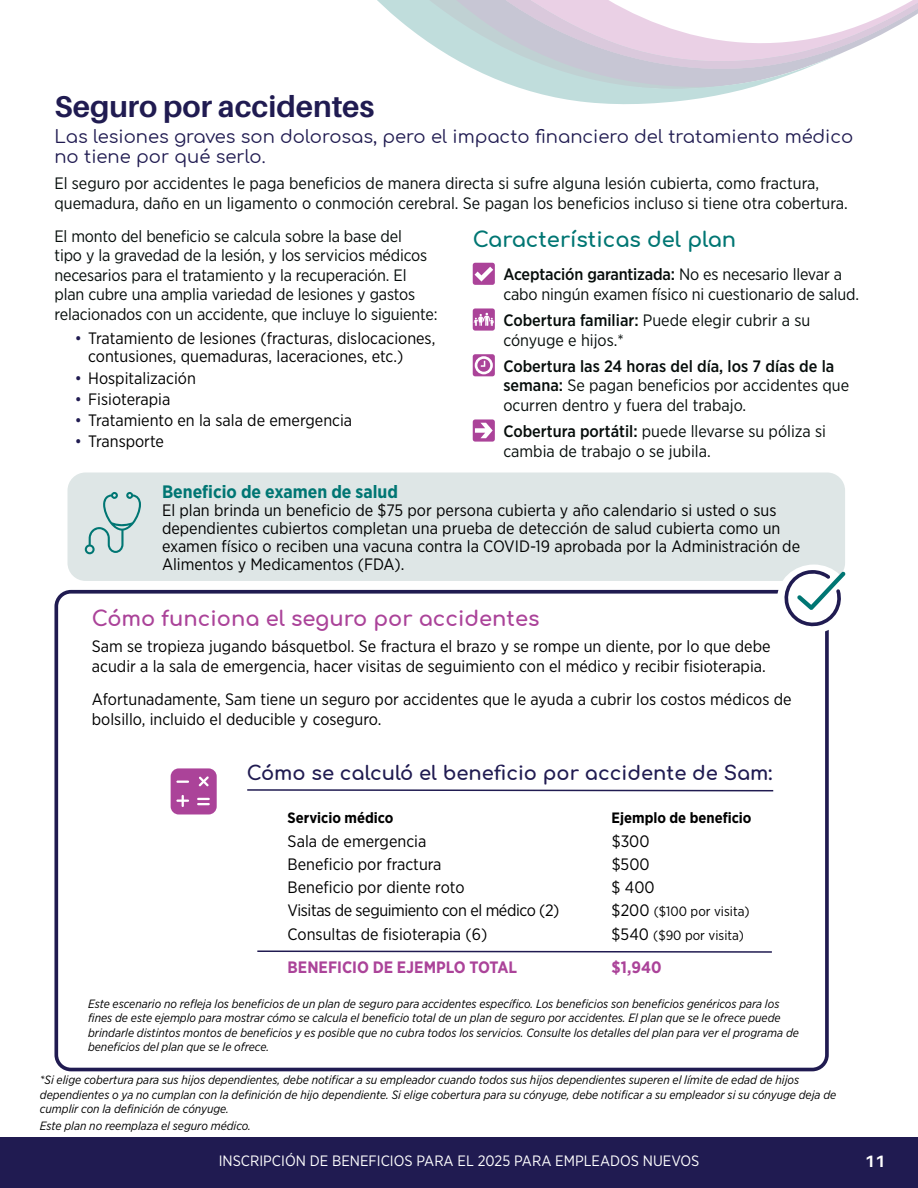
<style>
.page{position:relative;width:918px;height:1188px;background:#fff}
.page>*{position:absolute;margin:0;border:0;box-sizing:border-box;transform-origin:0 0}
.t1{font:700 30px "Aileron";color:#201b51}
.t2{font:700 21px "Comfortaa";color:#ab4399}
.t3{font:700 21px "Comfortaa";color:#007673}
.t4{font:700 19.5px "Comfortaa";color:#201b51}
.t5{font:18px/19.5px "Comfortaa";color:#201b51}
.t6{font:700 18px "Gotham Narrow";color:#007673}
.t7{font:16.5px/18px "Gotham Narrow";color:#000}
.t8{font:16.5px/19.5px "Gotham Narrow";letter-spacing:-.01em;color:#060d0b}
.t9{font:16.5px "Gotham Narrow";letter-spacing:-.025em;color:#000}
.t10{font:700 16.5px "Gotham Narrow";color:#ab4399}
.t11{font:700 16.5px "Aileron";color:#fff}
.t12{font:15px "Gotham Narrow";color:#fff}
.t13{font:700 15px "Gotham Narrow";color:#000}
.t14{font:13.5px "Gotham Narrow";color:#000}
.t15{font:italic 12px/14.4px "Gotham Narrow";color:#000}
.s1{color:#201b51}
.s2{font-weight:500}
.s3{font-size:16.5px}
</style>
<div class="page">
<div style="left:0;top:1137px;width:918px;height:51px;background:#201b51"></div>
<svg style="left:845px;top:0;width:73px;height:52px"></svg>
<svg style="left:377px;top:0;width:468px;height:104px"></svg>
<div style="left:473px;top:263px;width:22px;height:22px;background:#ab4399;border-radius:2px"></div>
<svg style="left:475px;top:267px;width:18px;height:15px"></svg>
<div style="left:473px;top:308px;width:22px;height:23px;background:#ab4399;border-radius:2px"></div>
<svg style="left:474px;top:313px;width:20px;height:13px"></svg>
<div style="left:473px;top:354px;width:22px;height:22px;background:#ab4399;border-radius:2px"></div>
<svg style="left:475px;top:356px;width:18px;height:18px"></svg>
<div style="left:473px;top:419px;width:22px;height:23px;background:#ab4399;border-radius:2px"></div>
<svg style="left:475px;top:423px;width:18px;height:15px"></svg>
<div style="left:68px;top:472px;width:777px;height:109px;background:#dee6e6;border-radius:18px"></div>
<svg style="left:85px;top:492px;width:56px;height:62px"></svg>
<div style="left:54px;top:590px;width:775px;height:481px;border:4px solid #201b51;border-radius:15px"></div>
<div style="left:777px;top:565px;width:73px;height:68px;background:#fff;border-radius:50%"></div>
<svg style="left:783px;top:570px;width:63px;height:57px"></svg>
<svg style="left:247px;top:789px;width:527px;height:3px"></svg>
<svg style="left:257px;top:950px;width:515px;height:3px"></svg>
<div style="left:171px;top:768px;width:46px;height:46px;background:#ab4399;border-radius:8px"></div>
<svg style="left:176px;top:795px;width:13px;height:12px"></svg>
<svg style="left:176px;top:781px;width:13px;height:2px"></svg>
<svg style="left:197px;top:798px;width:13px;height:7px"></svg>
<svg style="left:199px;top:776px;width:10px;height:10px"></svg>
<h1 class="t1" style="left:54px;top:90px;width:322px">Seguro por accidentes</h1>
<p class="t5" style="left:54px;top:125px;width:800px">Las lesiones graves son dolorosas, pero el impacto financiero del tratamiento médico no tiene por qué serlo.</p>
<p class="t8" style="left:54px;top:173px;width:795px">El seguro por accidentes le paga beneficios de manera directa si sufre alguna lesión cubierta, como fractura, quemadura, daño en un ligamento o conmoción cerebral. Se pagan los beneficios incluso si tiene otra cobertura.</p>
<p class="t8" style="left:54px;top:226px;width:385px">El monto del beneficio se calcula sobre la base del<br>tipo y la gravedad de la lesión, y los servicios médicos necesarios para el tratamiento y la recuperación. El plan cubre una amplia variedad de lesiones y gastos relacionados con un accidente, que incluye lo siguiente:</p>
<p class="t7" style="left:88px;top:329px;width:349px;text-indent:-13px"><span class="s1">•</span> Tratamiento de lesiones (fracturas, dislocaciones, contusiones, quemaduras, laceraciones, etc.)</p>
<p class="t7" style="left:75px;top:369px;width:123px"><span class="s1">•</span> Hospitalización</p>
<p class="t7" style="left:75px;top:390px;width:97px"><span class="s1">•</span> Fisioterapia</p>
<p class="t7" style="left:75px;top:411px;width:279px"><span class="s1">•</span> Tratamiento en la sala de emergencia</p>
<p class="t7" style="left:75px;top:432px;width:91px"><span class="s1">•</span> Transporte</p>
<p class="t3" style="left:473px;top:220px;width:265px">Características del plan</p>
<p class="t8" style="left:503px;top:264px;width:357px"><span class="s2">Aceptación garantizada:</span> No es necesario llevar a cabo ningún examen físico ni cuestionario de salud.</p>
<p class="t8" style="left:503px;top:310px;width:308px"><span class="s2">Cobertura familiar:</span> Puede elegir cubrir a su cónyuge e hijos.*</p>
<p class="t8" style="left:503px;top:356px;width:347px"><span class="s2">Cobertura las 24 horas del día, los 7 días de la semana:</span> Se pagan beneficios por accidentes que ocurren dentro y fuera del trabajo.</p>
<p class="t8" style="left:503px;top:421px;width:324px"><span class="s2">Cobertura portátil:</span> puede llevarse su póliza si cambia de trabajo o se jubila.</p>
<p class="t6" style="left:162px;top:480px;width:237px">Beneficio de examen de salud</p>
<p class="t7" style="left:162px;top:501px;width:640px">El plan brinda un beneficio de $75 por persona cubierta y año calendario si usted o sus dependientes cubiertos completan una prueba de detección de salud cubierta como un examen físico o reciben una vacuna contra la COVID-19 aprobada por la Administración de Alimentos y Medicamentos (FDA).</p>
<p class="t2" style="left:92px;top:599px;width:449px">Cómo funciona el seguro por accidentes</p>
<p class="t7" style="left:92px;top:636px;width:680px;line-height:19.8px">Sam se tropieza jugando básquetbol. Se fractura el brazo y se rompe un diente, por lo que debe acudir a la sala de emergencia, hacer visitas de seguimiento con el médico y recibir fisioterapia.</p>
<p class="t7" style="left:92px;top:689px;width:701px;line-height:19.8px">Afortunadamente, Sam tiene un seguro por accidentes que le ayuda a cubrir los costos médicos de bolsillo, incluido el deducible y coseguro.</p>
<p class="t4" style="left:247px;top:755px;width:527px">Cómo se calculó el beneficio por accidente de Sam:</p>
<p class="t13" style="left:288px;top:809px;width:107px">Servicio médico</p>
<p class="t13" style="left:612px;top:809px;width:141px">Ejemplo de beneficio</p>
<p class="t7" style="left:288px;top:832px;width:140px">Sala de emergencia</p>
<p class="t7" style="left:612px;top:832px;width:39px">$300</p>
<p class="t7" style="left:288px;top:855px;width:155px">Beneficio por fractura</p>
<p class="t7" style="left:612px;top:855px;width:39px">$500</p>
<p class="t7" style="left:288px;top:878px;width:178px">Beneficio por diente roto</p>
<p class="t7" style="left:612px;top:878px;width:45px">$ 400</p>
<p class="t9" style="left:288px;top:900px;width:273px">Visitas de seguimiento con el médico (2)</p>
<p class="t14" style="left:612px;top:903px;width:139px"><span class="s3">$200</span> ($100 por visita)</p>
<p class="t7" style="left:288px;top:925px;width:201px">Consultas de fisioterapia (6)</p>
<p class="t14" style="left:612px;top:927px;width:134px"><span class="s3">$540</span> ($90 por visita)</p>
<p class="t10" style="left:288px;top:957px;width:231px">BENEFICIO DE EJEMPLO TOTAL</p>
<p class="t10" style="left:612px;top:957px;width:51px">$1,940</p>
<p class="t15" style="left:88px;top:996px;width:712px">Este escenario no refleja los beneficios de un plan de seguro para accidentes específico. Los beneficios son beneficios genéricos para los fines de este ejemplo para mostrar cómo se calcula el beneficio total de un plan de seguro por accidentes. El plan que se le ofrece puede brindarle distintos montos de beneficios y es posible que no cubra todos los servicios. Consulte los detalles del plan para ver el programa de beneficios del plan que se le ofrece.</p>
<p class="t15" style="left:40px;top:1073px;width:798px">*Si elige cobertura para sus hijos dependientes, debe notificar a su empleador cuando todos sus hijos dependientes superen el límite de edad de hijos dependientes o ya no cumplan con la definición de hijo dependiente. Si elige cobertura para su cónyuge, debe notificar a su empleador si su cónyuge deja de cumplir con la definición de cónyuge.</p>
<p class="t15" style="left:40px;top:1118px;width:213px">Este plan no reemplaza el seguro médico.</p>
<p class="t12" style="left:219px;top:1151px;width:482px">INSCRIPCIÓN DE BENEFICIOS PARA EL 2025 PARA EMPLEADOS NUEVOS</p>
<p class="t11" style="left:865px;top:1152px;width:22px">11</p>
</div>
